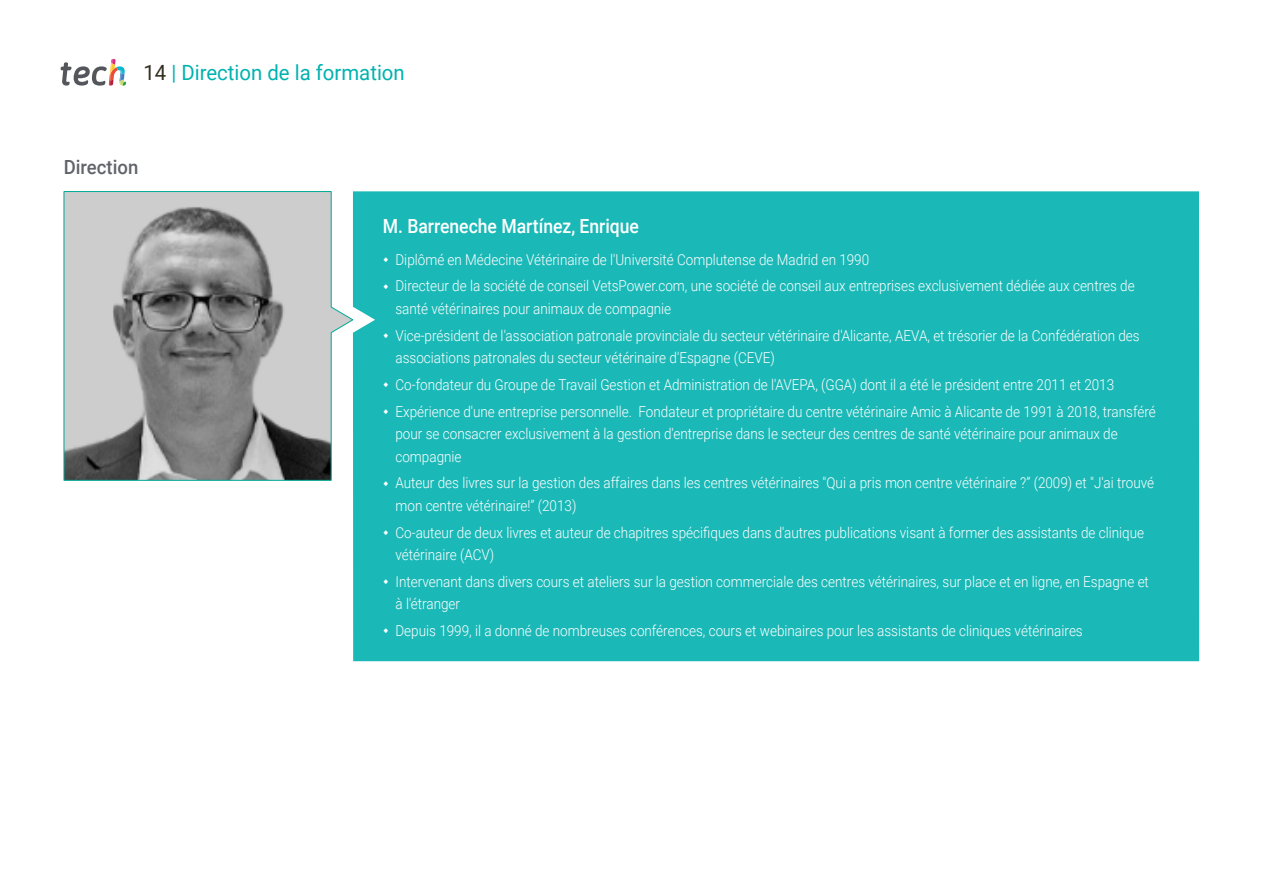
<style>
.page{position:relative;width:1263px;height:893px;background:#fff}
.page>*{position:absolute;margin:0;border:0;box-sizing:border-box;transform-origin:0 0}
.t1{font:21px "Roboto";color:#00b2af}
.t2{font:500 19.5px "Roboto";color:#fff;scale:.9 1}
.t3{font:500 19.5px "Roboto";color:#61646a;scale:.95 1}
.t4{font:300 15px/26.7px "Roboto";color:#fff;scale:.9 1}
.s1{color:#312e20}
</style>
<div class="page">
<svg style="left:61px;top:59px;width:65px;height:27px"></svg>
<div style="left:353px;top:191px;width:846px;height:470px;background:#1ab9b7"></div>
<svg style="left:64px;top:191px;width:289px;height:290px;background:#a5a7a7"></svg>
<svg style="left:384px;top:257px;width:4px;height:5px"></svg>
<svg style="left:384px;top:284px;width:4px;height:5px"></svg>
<svg style="left:384px;top:333px;width:4px;height:5px"></svg>
<svg style="left:384px;top:382px;width:4px;height:5px"></svg>
<svg style="left:384px;top:409px;width:4px;height:5px"></svg>
<svg style="left:384px;top:481px;width:4px;height:5px"></svg>
<svg style="left:384px;top:530px;width:4px;height:5px"></svg>
<svg style="left:384px;top:579px;width:4px;height:5px"></svg>
<svg style="left:384px;top:628px;width:4px;height:5px"></svg>
<h1 class="t1" style="left:144px;top:57px;width:263px"><span class="s1">14</span> | Direction de la formation</h1>
<h2 class="t3" style="left:64px;top:154px;width:80px">Direction</h2>
<h2 class="t2" style="left:383px;top:212px;width:286px">M. Barreneche Martínez, Enrique</h2>
<p class="t4" style="left:395px;top:245px;width:823px">Diplômé en Médecine Vétérinaire de l'Université Complutense de Madrid en 1990<br>Directeur de la société de conseil VetsPower.com, une société de conseil aux entreprises exclusivement dédiée aux centres de</p>
<p class="t4" style="left:395px;top:294px;width:828px">santé vétérinaires pour animaux de compagnie<br>Vice-président de l'association patronale provinciale du secteur vétérinaire d'Alicante, AEVA, et trésorier de la Confédération des</p>
<p class="t4" style="left:395px;top:344px;width:846px">associations patronales du secteur vétérinaire d'Espagne (CEVE)<br>Co-fondateur du Groupe de Travail Gestion et Administration de l'AVEPA, (GGA) dont il a été le président entre 2011 et 2013<br>Expérience d'une entreprise personnelle. Fondateur et propriétaire du centre vétérinaire Amic à Alicante de 1991 à 2018, transféré</p>
<p class="t4" style="left:395px;top:422px;width:804px;line-height:22.5px">pour se consacrer exclusivement à la gestion d'entreprise dans le secteur des centres de santé vétérinaire pour animaux de compagnie</p>
<p class="t4" style="left:395px;top:471px;width:844px;line-height:22.5px">Auteur des livres sur la gestion des affaires dans les centres vétérinaires "Qui a pris mon centre vétérinaire ?” (2009) et "J'ai trouvé mon centre vétérinaire!” (2013)</p>
<p class="t4" style="left:395px;top:520px;width:833px;line-height:22.5px">Co-auteur de deux livres et auteur de chapitres spécifiques dans d'autres publications visant à former des assistants de clinique vétérinaire (ACV)</p>
<p class="t4" style="left:395px;top:570px;width:839px;line-height:22.5px">Intervenant dans divers cours et ateliers sur la gestion commerciale des centres vétérinaires, sur place et en ligne, en Espagne et à l'étranger</p>
<p class="t4" style="left:395px;top:617px;width:765px">Depuis 1999, il a donné de nombreuses conférences, cours et webinaires pour les assistants de cliniques vétérinaires</p>
</div>
